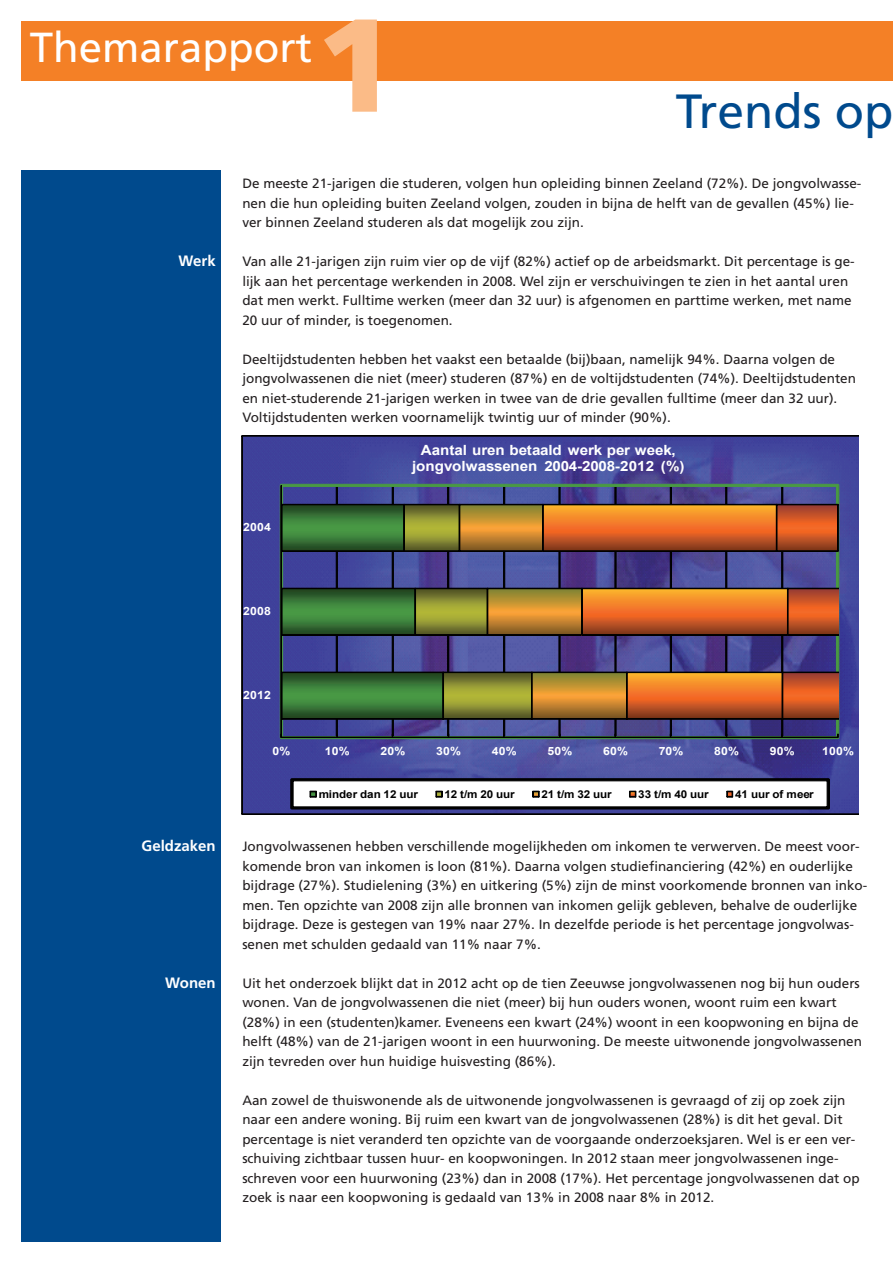
<style>
.page{position:relative;width:893px;height:1263px;background:#fff}
.page>*{position:absolute;margin:0;border:0;box-sizing:border-box;transform-origin:0 0}
.t1{font:900 132px "Frutiger";color:#fbbb87}
.t2{font:48px "Frutiger";color:#004a8d}
.t3{font:42px "Frutiger";color:#fff}
.Tussenkopje_balk{font:700 15px "Frutiger";color:#fff}
.t4{font:700 14.1px/16.2px "Arial";letter-spacing:-.015em;color:#fff;text-align:center;scale:1.08 1}
.Inleiding_voorpagi{font:13.5px/19.5px "Frutiger";color:#231f20}
.t5{font:700 11.4px "Arial";letter-spacing:.015em;color:#fff;scale:1.08 1}
.t6{font:700 10.8px "Arial";letter-spacing:-.01em;color:#000;scale:1.08 1}
</style>
<div class="page">
<div style="left:21px;top:170px;width:200px;height:1072px;background:#004a8d"></div>
<div style="left:21px;top:21px;width:872px;height:60px;background:#f48026"></div>
<svg style="left:242px;top:435px;width:616px;height:379px;background:#695d72"></svg>
<p class="t3" style="left:30px;top:23px;width:284px">Themarapport</p>
<p class="t1" style="left:315px;top:-14px;width:82px">1</p>
<p class="t2" style="left:676px;top:84px;width:219px">Trends op</p>
<p class="Tussenkopje_balk" style="left:179px;top:252px;width:39px">Werk</p>
<p class="Inleiding_voorpagi" style="left:242px;top:174px;width:620px">De meeste 21-jarigen die studeren, volgen hun opleiding binnen Zeeland (72%). De jongvolwasse&shy;nen die hun opleiding buiten Zeeland volgen, zouden in bijna de helft van de gevallen (45%) lie&shy;ver binnen Zeeland studeren als dat mogelijk zou zijn.</p>
<p class="Inleiding_voorpagi" style="left:242px;top:252px;width:614px">Van alle 21-jarigen zijn ruim vier op de vijf (82%) actief op de arbeidsmarkt. Dit percentage is ge&shy;lijk aan het percentage werkenden in 2008. Wel zijn er verschuivingen te zien in het aantal uren dat men werkt. Fulltime werken (meer dan 32 uur) is afgenomen en parttime werken, met name 20 uur of minder, is toegenomen.</p>
<p class="Inleiding_voorpagi" style="left:242px;top:349px;width:615px">Deeltijdstudenten hebben het vaakst een betaalde (bij)baan, namelijk 94%. Daarna volgen de jongvolwassenen die niet (meer) studeren (87%) en de voltijdstudenten (74%). Deeltijdstudenten en niet-studerende 21-jarigen werken in twee van de drie gevallen fulltime (meer dan 32 uur).<br>Voltijdstudenten werken voornamelijk twintig uur of minder (90%).</p>
<p class="t5" style="left:243px;top:520px;width:27px">2004</p>
<p class="t4" style="left:412px;top:442px;width:254px">Aantal uren betaald werk per week, jongvolwassenen 2004-2008-2012 (%)</p>
<p class="t5" style="left:243px;top:604px;width:27px">2008</p>
<p class="Tussenkopje_balk" style="left:142px;top:837px;width:76px">Geldzaken</p>
<p class="Tussenkopje_balk" style="left:165px;top:974px;width:52px">Wonen</p>
<p class="t5" style="left:243px;top:688px;width:27px">2012</p>
<p class="t5" style="left:273px;top:743px;width:18px">0%</p>
<p class="t5" style="left:325px;top:743px;width:25px">10%</p>
<p class="t5" style="left:380px;top:743px;width:25px">20%</p>
<p class="t5" style="left:436px;top:743px;width:25px">30%</p>
<p class="t5" style="left:492px;top:743px;width:25px">40%</p>
<p class="t5" style="left:547px;top:743px;width:25px">50%</p>
<p class="t5" style="left:603px;top:743px;width:25px">60%</p>
<p class="t5" style="left:659px;top:743px;width:25px">70%</p>
<p class="t5" style="left:714px;top:743px;width:25px">80%</p>
<p class="t5" style="left:770px;top:743px;width:25px">90%</p>
<p class="t5" style="left:822px;top:743px;width:31px">100%</p>
<p class="t6" style="left:319px;top:787px;width:93px">minder dan 12 uur</p>
<p class="t6" style="left:444px;top:787px;width:67px">12 t/m 20 uur</p>
<p class="t6" style="left:541px;top:787px;width:67px">21 t/m 32 uur</p>
<p class="t6" style="left:638px;top:787px;width:67px">33 t/m 40 uur</p>
<p class="t6" style="left:735px;top:787px;width:74px">41 uur of meer</p>
<p class="Inleiding_voorpagi" style="left:242px;top:837px;width:626px">Jongvolwassenen hebben verschillende mogelijkheden om inkomen te verwerven. De meest voor&shy;komende bron van inkomen is loon (81%). Daarna volgen studiefinanciering (42%) en ouderlijke bijdrage (27%). Studielening (3%) en uitkering (5%) zijn de minst voorkomende bronnen van inko&shy;men. Ten opzichte van 2008 zijn alle bronnen van inkomen gelijk gebleven, behalve de ouderlijke bijdrage. Deze is gestegen van 19% naar 27%. In dezelfde periode is het percentage jongvolwas&shy;senen met schulden gedaald van 11% naar 7%.</p>
<p class="Inleiding_voorpagi" style="left:242px;top:973px;width:621px">Uit het onderzoek blijkt dat in 2012 acht op de tien Zeeuwse jongvolwassenen nog bij hun ouders wonen. Van de jongvolwassenen die niet (meer) bij hun ouders wonen, woont ruim een kwart (28%) in een (studenten)kamer. Eveneens een kwart (24%) woont in een koopwoning en bijna de helft (48%) van de 21-jarigen woont in een huurwoning. De meeste uitwonende jongvolwassenen zijn tevreden over hun huidige huisvesting (86%).</p>
<p class="Inleiding_voorpagi" style="left:242px;top:1090px;width:619px">Aan zowel de thuiswonende als de uitwonende jongvolwassenen is gevraagd of zij op zoek zijn naar een andere woning. Bij ruim een kwart van de jongvolwassenen (28%) is dit het geval. Dit percentage is niet veranderd ten opzichte van de voorgaande onderzoeksjaren. Wel is er een ver&shy;schuiving zichtbaar tussen huur- en koopwoningen. In 2012 staan meer jongvolwassenen inge&shy;schreven voor een huurwoning (23%) dan in 2008 (17%). Het percentage jongvolwassenen dat op zoek is naar een koopwoning is gedaald van 13% in 2008 naar 8% in 2012.</p>
</div>
